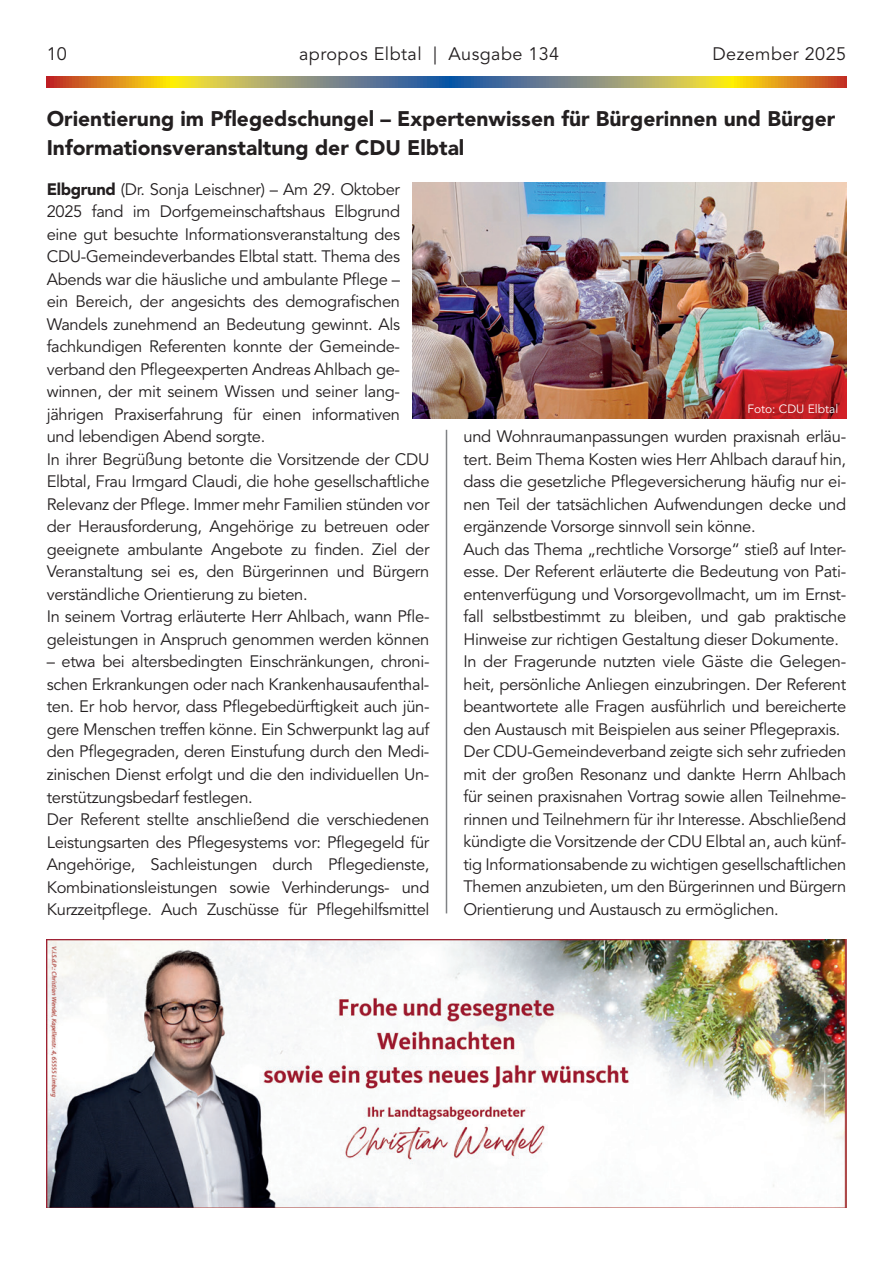
<style>
.page{position:relative;width:893px;height:1263px;background:#fff}
.page>*{position:absolute;margin:0;border:0;box-sizing:border-box;transform-origin:0 0}
.t1{font:900 21px/28.5px "Avenir LT Std";color:#231f20}
.t2{font:18px "Avenir LT Std";letter-spacing:.025em;color:#231f20}
.t3{font:16.5px/22.5px "Avenir LT Std";letter-spacing:-.02em;color:#231f20}
.t4{font:12px "Avenir LT Std";color:#fff}
.s1{font-weight:900}
</style>
<div class="page">
<svg style="left:47px;top:77px;width:799px;height:10px;background:#a3935b"></svg>
<hr style="left:446px;top:430px;width:1px;height:483px;background:#808285">
<img style="left:413px;top:182px;width:433px;height:237px">
<img style="left:47px;top:940px;width:799px;height:268px">
<p class="t2" style="left:47px;top:44px;width:22px">10</p>
<p class="t2" style="left:299px;top:44px;width:262px">apropos Elbtal | Ausgabe 134</p>
<p class="t2" style="left:712px;top:44px;width:135px">Dezember 2025</p>
<p class="t1" style="left:47px;top:105px;width:790px">Orientierung im Pflegedschungel – Expertenwissen für Bürgerinnen und Bürger<br>Informationsveranstaltung der CDU Elbtal</p>
<p class="t3" style="left:47px;top:178px;width:384px"><span class="s1">Elbgrund</span> (Dr. Sonja Leischner) – Am 29. Oktober 2025 fand im Dorfgemeinschaftshaus Elbgrund eine gut besuchte Informationsveranstaltung des CDU-Gemeindeverbandes Elbtal statt. Thema des Abends war die häusliche und ambulante Pflege –<br>ein Bereich, der angesichts des demografischen Wandels zunehmend an Bedeutung gewinnt. Als fachkundigen Referenten konnte der Gemeinde&shy;verband den Pflegeexperten Andreas Ahlbach ge&shy;winnen, der mit seinem Wissen und seiner lang&shy;jährigen Praxiserfahrung für einen informativen und lebendigen Abend sorgte.<br>In ihrer Begrüßung betonte die Vorsitzende der CDU Elbtal, Frau Irmgard Claudi, die hohe gesellschaftliche Relevanz der Pflege. Immer mehr Familien stünden vor der Herausforderung, Angehörige zu betreuen oder geeignete ambulante Angebote zu finden. Ziel der Veranstaltung sei es, den Bürgerinnen und Bürgern verständliche Orientierung zu bieten.<br>In seinem Vortrag erläuterte Herr Ahlbach, wann Pfle&shy;geleistungen in Anspruch genommen werden können</p>
<p class="t3" style="left:47px;top:651px;width:384px">– etwa bei altersbedingten Einschränkungen, chroni&shy;schen Erkrankungen oder nach Krankenhausaufenthal&shy;ten. Er hob hervor, dass Pflegebedürftigkeit auch jün&shy;gere Menschen treffen könne. Ein Schwerpunkt lag auf den Pflegegraden, deren Einstufung durch den Medi&shy;zinischen Dienst erfolgt und die den individuellen Un&shy;terstützungsbedarf festlegen.<br>Der Referent stellte anschließend die verschiedenen Leistungsarten des Pflegesystems vor: Pflegegeld für Angehörige, Sachleistungen durch Pflegedienste, Kombinationsleistungen sowie Verhinderungs- und Kurzzeitpflege. Auch Zuschüsse für Pflegehilfsmittel</p>
<p class="t4" style="left:747px;top:402px;width:92px">Foto: CDU Elbtal</p>
<p class="t3" style="left:463px;top:426px;width:384px">und Wohnraumanpassungen wurden praxisnah erläu&shy;tert. Beim Thema Kosten wies Herr Ahlbach darauf hin, dass die gesetzliche Pflegeversicherung häufig nur ei&shy;nen Teil der tatsächlichen Aufwendungen decke und ergänzende Vorsorge sinnvoll sein könne.<br>Auch das Thema „rechtliche Vorsorge“ stieß auf Inter&shy;esse. Der Referent erläuterte die Bedeutung von Pati&shy;entenverfügung und Vorsorgevollmacht, um im Ernst&shy;fall selbstbestimmt zu bleiben, und gab praktische Hinweise zur richtigen Gestaltung dieser Dokumente.<br>In der Fragerunde nutzten viele Gäste die Gelegen&shy;heit, persönliche Anliegen einzubringen. Der Referent beantwortete alle Fragen ausführlich und bereicherte den Austausch mit Beispielen aus seiner Pflegepraxis.<br>Der CDU-Gemeindeverband zeigte sich sehr zufrieden mit der großen Resonanz und dankte Herrn Ahlbach für seinen praxisnahen Vortrag sowie allen Teilnehme&shy;rinnen und Teilnehmern für ihr Interesse. Abschließend kündigte die Vorsitzende der CDU Elbtal an, auch künf&shy;tig Informationsabende zu wichtigen gesellschaftlichen Themen anzubieten, um den Bürgerinnen und Bürgern Orientierung und Austausch zu ermöglichen.</p>
</div>
